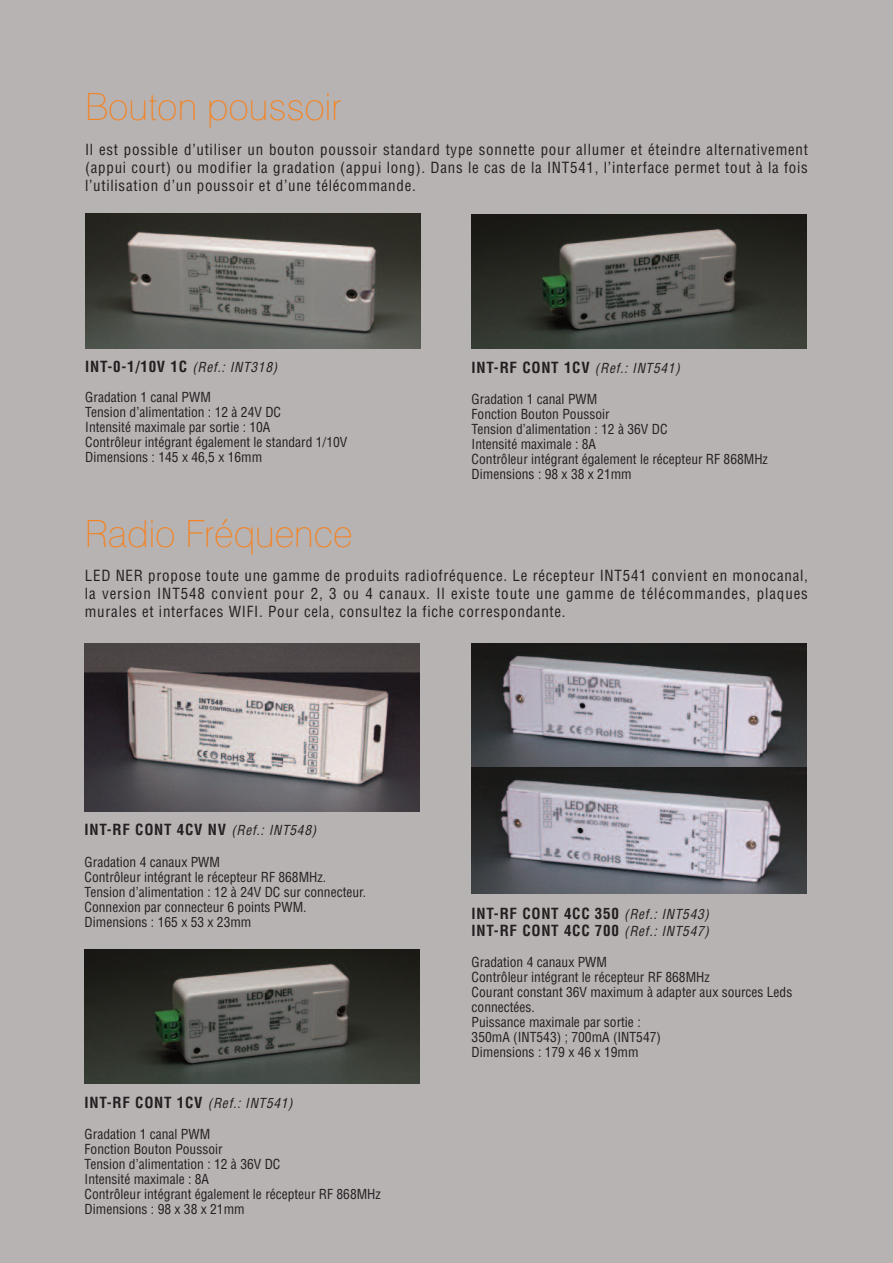
<style>
.page{position:relative;width:893px;height:1263px;background:#b7b3b3}
.page>*{position:absolute;margin:0;border:0;box-sizing:border-box;transform-origin:0 0}
.t1{font:37.5px "Swiss 721 Th PFL";color:#f58220}
.t2{font:condensed 15px/18px "Helvetica";letter-spacing:.05em;color:#231f20;text-align:justify}
.t3{font:700 condensed 15px/16.5px "Helvetica";letter-spacing:.05em;color:#231f20}
.t4{font:condensed 13.5px/15px "Helvetica";color:#231f20}
.s1{font-weight:400;font-style:italic;font-size:13.5px}
</style>
<div class="page">
<img style="left:85px;top:214px;width:335px;height:134px">
<img style="left:471px;top:214px;width:335px;height:135px">
<img style="left:84px;top:949px;width:335px;height:134px">
<img style="left:471px;top:643px;width:335px;height:126px">
<svg style="left:471px;top:769px;width:335px;height:124px;background:#7a7981"></svg>
<img style="left:84px;top:643px;width:335px;height:168px">
<h1 class="t1" style="left:85px;top:93px;width:258px">Bouton poussoir</h1>
<p class="t2" style="left:85px;top:140px;width:724px">Il est possible d’utiliser un bouton poussoir standard type sonnette pour allumer et éteindre alternativement (appui court) ou modifier la gradation (appui long). Dans le cas de la INT541, l’interface permet tout à la fois l’utilisation d’un poussoir et d’une télécommande.</p>
<p class="t3" style="left:85px;top:359px;width:193px">INT-0-1/10V 1C <span class="s1">(Ref.: INT318)</span></p>
<p class="t4" style="left:85px;top:390px;width:264px">Gradation 1 canal PWM<br>Tension d’alimentation : 12 à 24V DC<br>Intensité maximale par sortie : 10A<br>Contrôleur intégrant également le standard 1/10V Dimensions : 145 x 46,5 x 16mm</p>
<p class="t3" style="left:472px;top:359px;width:210px">INT-RF CONT 1CV <span class="s1">(Ref.: INT541)</span></p>
<p class="t4" style="left:472px;top:392px;width:298px">Gradation 1 canal PWM<br>Fonction Bouton Poussoir<br>Tension d’alimentation : 12 à 36V DC<br>Intensité maximale : 8A<br>Contrôleur intégrant également le récepteur RF 868MHz<br>Dimensions : 98 x 38 x 21mm</p>
<h1 class="t1" style="left:85px;top:520px;width:270px">Radio Fréquence</h1>
<p class="t2" style="left:85px;top:567px;width:725px">LED NER propose toute une gamme de produits radiofréquence. Le récepteur INT541 convient en monocanal, la version INT548 convient pour 2, 3 ou 4 canaux. Il existe toute une gamme de télécommandes, plaques murales et interfaces WIFI. Pour cela, consultez la fiche correspondante.</p>
<p class="t3" style="left:85px;top:822px;width:233px">INT-RF CONT 4CV NV <span class="s1">(Ref.: INT548)</span></p>
<p class="t4" style="left:85px;top:855px;width:283px">Gradation 4 canaux PWM<br>Contrôleur intégrant le récepteur RF 868MHz.<br>Tension d’alimentation : 12 à 24V DC sur connecteur.<br>Connexion par connecteur 6 points PWM.<br>Dimensions : 165 x 53 x 23mm</p>
<p class="t3" style="left:85px;top:1094px;width:210px">INT-RF CONT 1CV <span class="s1">(Ref.: INT541)</span></p>
<p class="t4" style="left:85px;top:1127px;width:298px">Gradation 1 canal PWM<br>Fonction Bouton Poussoir<br>Tension d’alimentation : 12 à 36V DC<br>Intensité maximale : 8A<br>Contrôleur intégrant également le récepteur RF 868MHz<br>Dimensions : 98 x 38 x 21mm</p>
<p class="t3" style="left:472px;top:906px;width:239px">INT-RF CONT 4CC 350 <span class="s1">(Ref.: INT543)<br></span>INT-RF CONT 4CC 700 <span class="s1">(Ref.: INT547)</span></p>
<p class="t4" style="left:472px;top:955px;width:322px">Gradation 4 canaux PWM<br>Contrôleur intégrant le récepteur RF 868MHz<br>Courant constant 36V maximum à adapter aux sources Leds connectées.<br>Puissance maximale par sortie :<br>350mA (INT543) ; 700mA (INT547)<br>Dimensions : 179 x 46 x 19mm</p>
</div>
